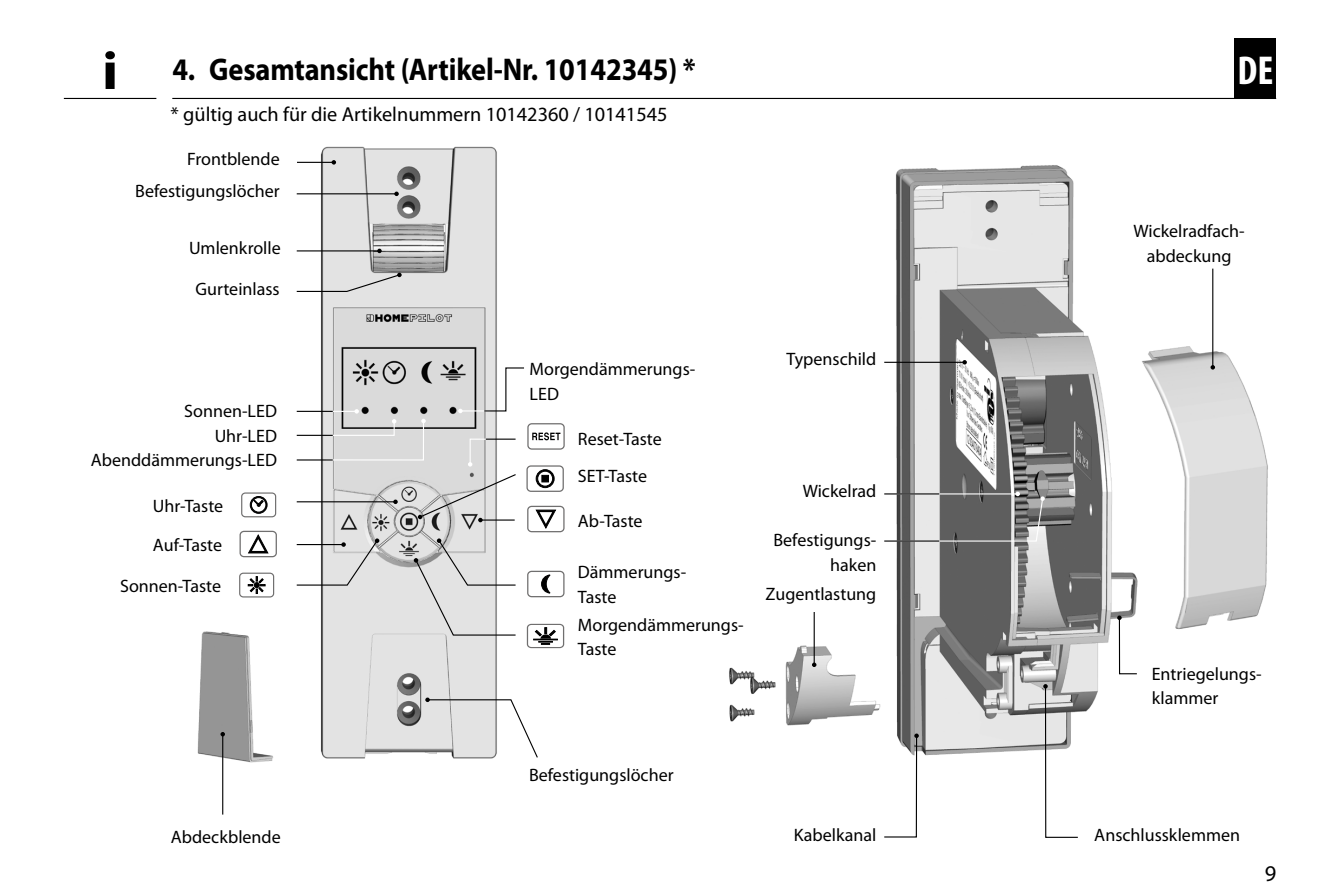
<style>
.page{position:relative;width:1340px;height:893px;background:#fff}
.page>*{position:absolute;margin:0;border:0;box-sizing:border-box;transform-origin:0 0}
.INFO-Icon{font:700 54px "Myriad Pro";color:#000;scale:1.1 1}
.t1{font:700 condensed 40.5px "Myriad Pro";color:#fff}
.t2{font:700 31.5px "Myriad Pro";letter-spacing:-.005em;color:#000;scale:.9 1}
.t3{font:22.5px "Myriad Pro";color:#000}
.Fließtext_-_DE{font:20.25px "Myriad Pro";color:#000}
.Bildtexte_-_DE{font:18px/24.3px "Myriad Pro";color:#000}
</style>
<div class="page">
<hr style="left:172px;top:98px;width:1104px;height:1px;background:#000">
<hr style="left:64px;top:98px;width:92px;height:1px;background:#000">
<div style="left:1234px;top:38px;width:42px;height:61px;background:#000"></div>
<img style="left:197px;top:146px;width:300px;height:620px">
<img style="left:729px;top:165px;width:539px;height:591px">
<hr style="left:297px;top:162px;width:37px;height:1px;background:#000">
<svg style="left:331px;top:160px;width:5px;height:5px"></svg>
<div style="left:240px;top:531px;width:36px;height:26px;background:#fff;border-radius:4px"></div>
<div style="left:239px;top:531px;width:38px;height:26px;border:1px solid #706f6f;border-radius:4px"></div>
<svg style="left:248px;top:535px;width:20px;height:18px"></svg>
<div style="left:240px;top:573px;width:33px;height:24px;background:#fff;border-radius:4px"></div>
<div style="left:239px;top:573px;width:35px;height:24px;border:1px solid #706f6f;border-radius:4px"></div>
<svg style="left:248px;top:576px;width:17px;height:18px"></svg>
<div style="left:242px;top:493px;width:34px;height:24px;background:#fff;border-radius:4px"></div>
<div style="left:241px;top:492px;width:35px;height:25px;border:1px solid #706f6f;border-radius:4px"></div>
<svg style="left:250px;top:496px;width:17px;height:17px"></svg>
<div style="left:250px;top:496px;width:17px;height:17px;border:1px solid #000;border-radius:50%"></div>
<svg style="left:251px;top:498px;width:15px;height:14px"></svg>
<div style="left:251px;top:497px;width:15px;height:15px;border:1px solid #000;border-radius:50%"></div>
<svg style="left:253px;top:500px;width:10px;height:7px"></svg>
<hr style="left:297px;top:250px;width:82px;height:1px;background:#000">
<svg style="left:377px;top:249px;width:5px;height:4px"></svg>
<hr style="left:297px;top:193px;width:99px;height:1px;background:#000">
<svg style="left:394px;top:192px;width:5px;height:4px"></svg>
<svg style="left:295px;top:273px;width:106px;height:20px"></svg>
<hr style="left:297px;top:435px;width:36px;height:1px;background:#000">
<hr style="left:297px;top:501px;width:98px;height:1px;background:#000">
<svg style="left:393px;top:500px;width:5px;height:4px"></svg>
<svg style="left:295px;top:538px;width:84px;height:48px"></svg>
<hr style="left:222px;top:734px;width:1px;height:81px;background:#000">
<svg style="left:220px;top:732px;width:5px;height:4px"></svg>
<svg style="left:414px;top:538px;width:102px;height:98px"></svg>
<svg style="left:425px;top:698px;width:113px;height:61px"></svg>
<div style="left:526px;top:465px;width:38px;height:27px;border:1px solid #706f6f;border-radius:4px"></div>
<div style="left:536px;top:470px;width:18px;height:18px;background:#000;border-radius:50%"></div>
<div style="left:536px;top:470px;width:18px;height:18px;border:1px solid #000;border-radius:50%"></div>
<svg style="left:537px;top:471px;width:15px;height:15px"></svg>
<div style="left:537px;top:471px;width:16px;height:15px;border:1px solid #000;border-radius:50%"></div>
<div style="left:542px;top:475px;width:6px;height:7px;background:#000;border:1px solid #000"></div>
<div style="left:527px;top:571px;width:37px;height:26px;border:1px solid #706f6f;border-radius:4px"></div>
<svg style="left:541px;top:575px;width:9px;height:18px"></svg>
<div style="left:527px;top:624px;width:37px;height:24px;border:1px solid #706f6f;border-radius:4px"></div>
<svg style="left:533px;top:627px;width:24px;height:18px"></svg>
<hr style="left:884px;top:362px;width:80px;height:1px;background:#000">
<svg style="left:962px;top:360px;width:4px;height:5px"></svg>
<svg style="left:883px;top:492px;width:161px;height:50px;background:#8e8e8e"></svg>
<hr style="left:884px;top:540px;width:55px;height:2px;background:#000">
<svg style="left:883px;top:733px;width:35px;height:105px"></svg>
<svg style="left:1043px;top:684px;width:35px;height:154px"></svg>
<hr style="left:813px;top:612px;width:1px;height:53px;background:#000">
<svg style="left:812px;top:662px;width:4px;height:5px"></svg>
<hr style="left:1212px;top:269px;width:1px;height:98px;background:#000">
<svg style="left:1210px;top:365px;width:4px;height:5px"></svg>
<svg style="left:1117px;top:615px;width:20px;height:60px"></svg>
<div style="left:527px;top:506px;width:37px;height:26px;border:1px solid #706f6f;border-radius:4px"></div>
<svg style="left:536px;top:510px;width:20px;height:18px"></svg>
<svg style="left:468px;top:438px;width:47px;height:29px"></svg>
<div style="left:527px;top:423px;width:37px;height:27px;border:1px solid #706f6f;border-radius:4px"></div>
<svg style="left:532px;top:432px;width:28px;height:8px"></svg>
<svg style="left:418px;top:473px;width:98px;height:49px"></svg>
<hr style="left:297px;top:459px;width:36px;height:2px;background:#000">
<svg style="left:325px;top:409px;width:101px;height:52px;background:#d1d1d1"></svg>
<hr style="left:297px;top:411px;width:36px;height:1px;background:#000">
<hr style="left:460px;top:410px;width:30px;height:1px;background:#fff">
<svg style="left:458px;top:409px;width:4px;height:4px"></svg>
<svg style="left:483px;top:367px;width:41px;height:45px"></svg>
<p class="INFO-Icon" style="left:102px;top:41px;width:16px">i</p>
<p class="t2" style="left:172px;top:52px;width:583px">4. Gesamtansicht (Artikel-Nr. 10142345) *</p>
<p class="Fließtext_-_DE" style="left:170px;top:103px;width:498px">* gültig auch für die Artikelnummern 10142360 / 10141545</p>
<p class="Bildtexte_-_DE" style="left:187px;top:147px;width:94px">Frontblende</p>
<p class="Bildtexte_-_DE" style="left:135px;top:179px;width:146px">Befestigungslöcher</p>
<p class="Bildtexte_-_DE" style="left:189px;top:236px;width:93px">Umlenkrolle</p>
<p class="Bildtexte_-_DE" style="left:195px;top:277px;width:86px">Gurteinlass</p>
<p class="Bildtexte_-_DE" style="left:91px;top:399px;width:188px;text-align:right">Sonnen-LED<br>Uhr-LED<br>Abenddämmerungs-LED</p>
<p class="Bildtexte_-_DE" style="left:153px;top:494px;width:72px">Uhr-Taste</p>
<p class="Bildtexte_-_DE" style="left:153px;top:533px;width:71px">Auf-Taste</p>
<p class="Bildtexte_-_DE" style="left:120px;top:574px;width:102px">Sonnen-Taste</p>
<p class="Bildtexte_-_DE" style="left:529px;top:358px;width:167px">Morgendämmerungs-<br>LED</p>
<p class="Bildtexte_-_DE" style="left:578px;top:427px;width:85px">Reset-Taste</p>
<p class="Bildtexte_-_DE" style="left:578px;top:465px;width:71px">SET-Taste</p>
<p class="Bildtexte_-_DE" style="left:578px;top:509px;width:66px">Ab-Taste</p>
<p class="Bildtexte_-_DE" style="left:578px;top:560px;width:110px">Dämmerungs-<br>Taste</p>
<p class="Bildtexte_-_DE" style="left:578px;top:613px;width:167px">Morgendämmerungs-<br>Taste</p>
<p class="Bildtexte_-_DE" style="left:786px;top:348px;width:91px">Typenschild</p>
<p class="Bildtexte_-_DE" style="left:802px;top:479px;width:75px">Wickelrad</p>
<p class="Bildtexte_-_DE" style="left:773px;top:528px;width:104px;text-align:right">Befestigungs&shy;haken</p>
<p class="Bildtexte_-_DE" style="left:765px;top:582px;width:112px">Zugentlastung</p>
<h2 class="t1" style="left:1237px;top:48px;width:37px">DE</h2>
<p class="Bildtexte_-_DE" style="left:1133px;top:220px;width:113px;text-align:center">Wickelradfach&shy;abdeckung</p>
<p class="Bildtexte_-_DE" style="left:1151px;top:662px;width:111px">Entriegelungs&shy;klammer</p>
<p class="Bildtexte_-_DE" style="left:171px;top:825px;width:111px">Abdeckblende</p>
<p class="Bildtexte_-_DE" style="left:529px;top:763px;width:146px">Befestigungslöcher</p>
<p class="Bildtexte_-_DE" style="left:793px;top:823px;width:84px">Kabelkanal</p>
<p class="Bildtexte_-_DE" style="left:1094px;top:823px;width:147px">Anschlussklemmen</p>
<p class="t3" style="left:1264px;top:861px;width:13px">9</p>
</div>
